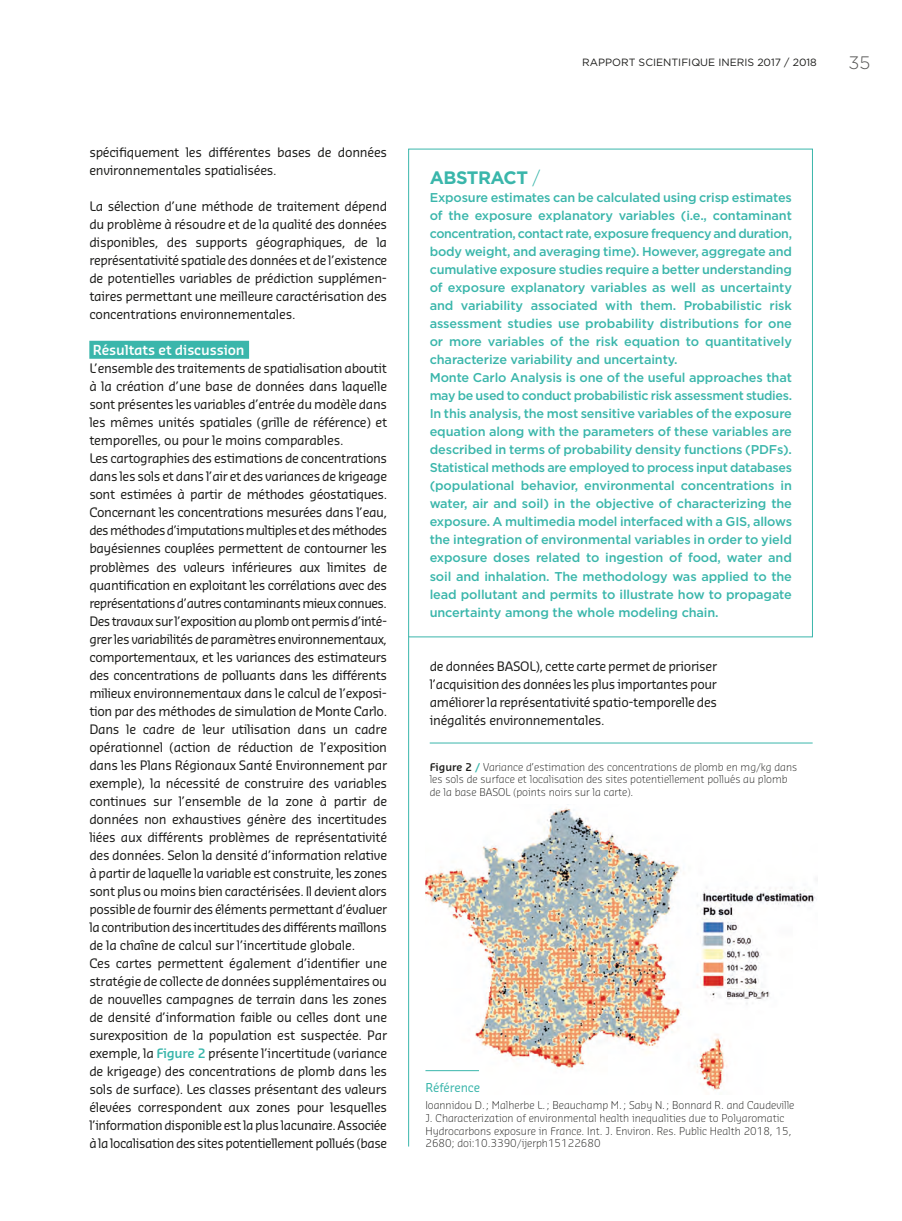
<style>
.page{position:relative;width:902px;height:1221px;background:#fff}
.page>*{position:absolute;margin:0;border:0;box-sizing:border-box;transform-origin:0 0}
.t1{font:700 18px "Gotham";letter-spacing:-.025em;color:#3ab6ab}
.t2{font:300 18px "Gotham";color:#575756}
.t3{font:600 13.5px "Sansa Pro";letter-spacing:-.01em;color:#fff}
.t4{font:12.75px/18px "Sansa Pro";letter-spacing:-.02em;color:#1d1d1b}
.t5{font:500 12.75px/18px "Gotham";letter-spacing:-.01em;color:#3ab6ab}
.t6{font:12px "Sansa Pro";letter-spacing:-.01em;color:#3ab6ab}
.t7{font:300 10.5px/12.6px "Sansa Pro";color:#1d1d1b}
.t8{font:10.5px "Gotham";color:#1d1d1b}
.s1{font-weight:600;color:#3ab6ab}
.s2{font-weight:300}
.s3{font-weight:600}
</style>
<div class="page">
<div style="left:89px;top:341px;width:160px;height:18px;background:#3ab6ab"></div>
<hr style="left:408px;top:637px;width:1px;height:509px;background:#3ab6ab">
<hr style="left:429px;top:742px;width:383px;height:1px;background:#3ab6ab">
<img style="left:425px;top:804px;width:392px;height:287px">
<hr style="left:425px;top:1070px;width:54px;height:1px;background:#3ab6ab">
<p class="t4" style="left:89px;top:143px;width:299px">spécifiquement les différentes bases de données environnementales spatialisées.</p>
<p class="t4" style="left:89px;top:197px;width:299px">La sélection d’une méthode de traitement dépend du problème à résoudre et de la qualité des données disponibles, des supports géographiques, de la représentativité spatiale des données et de l’existence de potentielles variables de prédiction supplémen&shy;taires permettant une meilleure caractérisation des concentrations environnementales.</p>
<p class="t3" style="left:93px;top:341px;width:153px">Résultats et discussion</p>
<p class="t4" style="left:89px;top:359px;width:299px">L’ensemble des traitements de spatialisation aboutit à la création d’une base de données dans laquelle sont présentes les variables d’entrée du modèle dans les mêmes unités spatiales (grille de référence) et temporelles, ou pour le moins comparables.<br>Les cartographies des estimations de concentrations dans les sols et dans l’air et des variances de krigeage sont estimées à partir de méthodes géostatiques.<br>Concernant les concentrations mesurées dans l’eau, des méthodes d’imputations multiples et des méthodes bayésiennes couplées permettent de contourner les problèmes des valeurs inférieures aux limites de quantification en exploitant les corrélations avec des représentations d’autres contaminants mieux connues.<br>Des travaux sur l’exposition au plomb ont permis d’inté&shy;grer les variabilités de paramètres environnementaux, comportementaux, et les variances des estimateurs des concentrations de polluants dans les différents milieux environnementaux dans le calcul de l’exposi&shy;tion par des méthodes de simulation de Monte Carlo.<br>Dans le cadre de leur utilisation dans un cadre opérationnel (action de réduction de l’exposition dans les Plans Régionaux Santé Environnement par exemple), la nécessité de construire des variables continues sur l’ensemble de la zone à partir de données non exhaustives génère des incertitudes liées aux différents problèmes de représentativité des données. Selon la densité d’information relative à partir de laquelle la variable est construite, les zones sont plus ou moins bien caractérisées. Il devient alors possible de fournir des éléments permettant d’évaluer la contribution des incertitudes des différents maillons de la chaîne de calcul sur l’incertitude globale.<br>Ces cartes permettent également d’identifier une stratégie de collecte de données supplémentaires ou de nouvelles campagnes de terrain dans les zones de densité d’information faible ou celles dont une surexposition de la population est suspectée. Par exemple, la <span class="s1">Figure 2</span> présente l’incertitude (variance de krigeage) des concentrations de plomb dans les sols de surface). Les classes présentant des valeurs élevées correspondent aux zones pour lesquelles l’information disponible est la plus lacunaire. Associée à la localisation des sites potentiellement pollués (base</p>
<p class="t8" style="left:582px;top:56px;width:236px">RAPPORT SCIENTIFIQUE INERIS 2017 / 2018</p>
<h1 class="t2" style="left:848px;top:52px;width:23px">35</h1>
<h1 class="t1" style="left:429px;top:166px;width:113px">ABSTRACT <span class="s2">/</span></h1>
<p class="t5" style="left:429px;top:188px;width:364px">Exposure estimates can be calculated using crisp estimates of the exposure explanatory variables (i.e., contaminant concentration, contact rate, exposure frequency and duration, body weight, and averaging time). However, aggregate and cumulative exposure studies require a better understanding of exposure explanatory variables as well as uncertainty and variability associated with them. Probabilistic risk assessment studies use probability distributions for one or more variables of the risk equation to quantitatively characterize variability and uncertainty.<br>Monte Carlo Analysis is one of the useful approaches that may be used to conduct probabilistic risk assessment studies.<br>In this analysis, the most sensitive variables of the exposure equation along with the parameters of these variables are described in terms of probability density functions (PDFs).<br>Statistical methods are employed to process input databases (populational behavior, environmental concentrations in water, air and soil) in the objective of characterizing the exposure. A multimedia model interfaced with a GIS, allows the integration of environmental variables in order to yield exposure doses related to ingestion of food, water and soil and inhalation. The methodology was applied to the lead pollutant and permits to illustrate how to propagate uncertainty among the whole modeling chain.</p>
<p class="t4" style="left:429px;top:656px;width:289px;text-align:justify">de données BASOL), cette carte permet de prioriser l’acquisition des données les plus importantes pour améliorer la représentativité spatio-temporelle des inégalités environnementales.</p>
<p class="t7" style="left:429px;top:760px;width:369px"><span class="s3">Figure 2</span> <span class="s1">/</span> Variance d’estimation des concentrations de plomb en mg/kg dans les sols de surface et localisation des sites potentiellement pollués au plomb de la base BASOL (points noirs sur la carte).</p>
<p class="t6" style="left:425px;top:1079px;width:56px">Référence</p>
<p class="t7" style="left:425px;top:1098px;width:370px">Ioannidou D.; Malherbe L.; Beauchamp M.; Saby N.; Bonnard R. and Caudeville J. Characterization of environmental health inequalities due to Polyaromatic Hydrocarbons exposure in France. Int. J. Environ. Res. Public Health 2018, 15, 2680; doi:10.3390/ijerph15122680</p>
</div>
